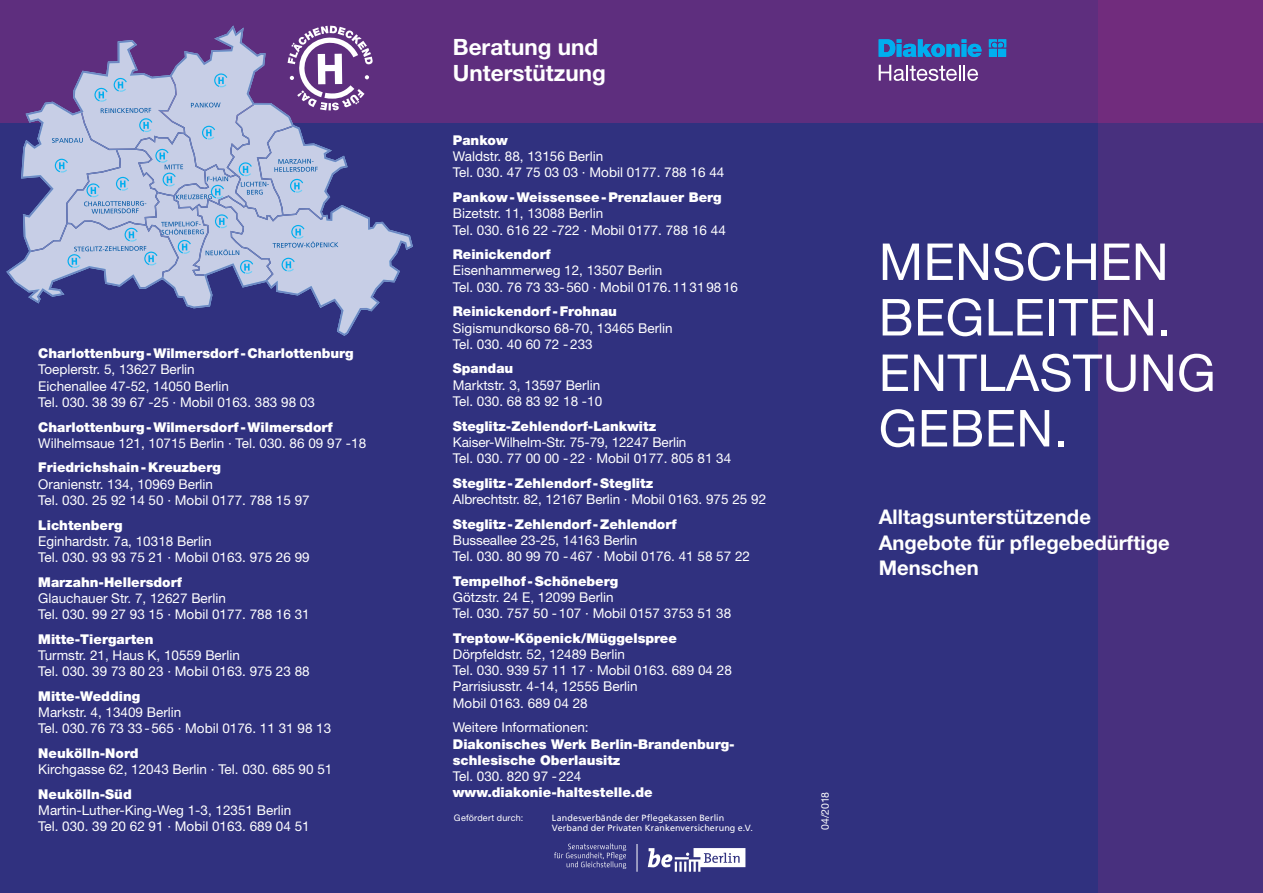
<style>
.page{position:relative;width:1263px;height:893px;background:#fff}
.page>*{position:absolute;margin:0;border:0;box-sizing:border-box;transform-origin:0 0}
.t1{font:51px/55.5px "Helvetica Neue LT Pro";letter-spacing:.01em;color:#fff}
.t2{font:700 22.5px/25px "Helvetica Neue LT Pro";color:#fff}
.t3{font:700 20.25px/25.5px "Helvetica Neue LT";color:#fff}
.t4{font:13.5px/16.2px "Helvetica Neue LT";color:#fff}
.t5{font:900 13.5px/16.2px "Helvetica Neue LT";color:#fff}
.t6{font:10.5px "Helvetica Neue LT";color:#fff}
.t7{font:9px/10.5px "Frutiger";letter-spacing:.015em;color:#fff}
.t8{font:9px "Helvetica Neue LT";letter-spacing:.02em;color:#fff}
</style>
<div class="page">
<div style="left:0;top:96px;width:1183px;height:797px;background:#30317f"></div>
<div style="left:0;top:0;width:1103px;height:122px;background:#5e2e7e"></div>
<svg style="left:879px;top:65px;width:99px;height:16px"></svg>
<svg style="left:879px;top:39px;width:127px;height:18px"></svg>
<div style="left:989px;top:49px;width:8px;height:8px;background:#00aeef"></div>
<div style="left:998px;top:49px;width:8px;height:8px;background:#00aeef"></div>
<svg style="left:6px;top:26px;width:407px;height:310px"></svg>
<svg style="left:94px;top:78px;width:33px;height:24px"></svg>
<svg style="left:214px;top:73px;width:13px;height:14px"></svg>
<svg style="left:202px;top:125px;width:13px;height:15px"></svg>
<svg style="left:191px;top:103px;width:30px;height:5px"></svg>
<svg style="left:101px;top:108px;width:51px;height:24px"></svg>
<svg style="left:52px;top:138px;width:31px;height:5px"></svg>
<svg style="left:636px;top:844px;width:1px;height:28px"></svg>
<svg style="left:554px;top:843px;width:72px;height:26px"></svg>
<svg style="left:648px;top:848px;width:97px;height:24px"></svg>
<svg style="left:55px;top:149px;width:283px;height:125px;background:#b3c1df"></svg>
<div style="left:1098px;top:82px;width:165px;height:811px;background:#48307e"></div>
<div style="left:1098px;top:0;width:165px;height:122px;background:#712c7d"></div>
<p class="t5" style="left:38px;top:345px;width:317px">Charlottenburg-Wilmersdorf -Charlottenburg</p>
<p class="t4" style="left:38px;top:361px;width:278px">Toeplerstr. 5, 13627 Berlin<br>Eichenallee 47-52, 14050 Berlin<br>Tel. 030. 38 39 67 -25 · Mobil 0163. 383 98 03</p>
<p class="t5" style="left:38px;top:419px;width:296px">Charlottenburg-Wilmersdorf -Wilmersdorf</p>
<p class="t4" style="left:38px;top:435px;width:329px">Wilhelmsaue 121, 10715 Berlin · Tel. 030. 86 09 97 -18</p>
<p class="t5" style="left:38px;top:459px;width:184px">Friedrichshain-Kreuzberg</p>
<p class="t4" style="left:38px;top:476px;width:273px">Oranienstr. 134, 10969 Berlin<br>Tel. 030. 25 92 14 50 · Mobil 0177. 788 15 97</p>
<p class="t5" style="left:38px;top:517px;width:86px">Lichtenberg</p>
<p class="t4" style="left:38px;top:533px;width:273px">Eginhardstr. 7a, 10318 Berlin<br>Tel. 030. 93 93 75 21 · Mobil 0163. 975 26 99</p>
<p class="t5" style="left:38px;top:574px;width:145px">Marzahn-Hellersdorf</p>
<p class="t4" style="left:38px;top:590px;width:273px">Glauchauer Str. 7, 12627 Berlin<br>Tel. 030. 99 27 93 15 · Mobil 0177. 788 16 31</p>
<p class="t5" style="left:38px;top:631px;width:117px">Mitte-Tiergarten</p>
<p class="t4" style="left:38px;top:647px;width:273px">Turmstr. 21, Haus K, 10559 Berlin<br>Tel. 030. 39 73 80 23 · Mobil 0163. 975 23 88</p>
<p class="t5" style="left:38px;top:688px;width:103px">Mitte-Wedding</p>
<p class="t4" style="left:38px;top:704px;width:295px">Markstr. 4, 13409 Berlin<br>Tel. 030.76 73 33-565 · Mobil 0176. 11 31 98 13</p>
<p class="t5" style="left:38px;top:745px;width:102px">Neukölln-Nord</p>
<p class="t4" style="left:38px;top:761px;width:296px">Kirchgasse 62, 12043 Berlin · Tel. 030. 685 90 51</p>
<p class="t5" style="left:38px;top:786px;width:95px">Neukölln-Süd</p>
<p class="t4" style="left:38px;top:802px;width:273px">Martin-Luther-King-Weg 1-3, 12351 Berlin<br>Tel. 030. 39 20 62 91 · Mobil 0163. 689 04 51</p>
<h2 class="t2" style="left:453px;top:34px;width:154px">Beratung und<br>Unterstützung</h2>
<p class="t5" style="left:453px;top:132px;width:56px">Pankow</p>
<p class="t4" style="left:453px;top:148px;width:273px">Waldstr. 88, 13156 Berlin<br>Tel. 030. 47 75 03 03 · Mobil 0177. 788 16 44</p>
<p class="t5" style="left:453px;top:189px;width:270px">Pankow-Weissensee-Prenzlauer Berg</p>
<p class="t4" style="left:453px;top:205px;width:274px">Bizetstr. 11, 13088 Berlin<br>Tel. 030. 616 22 -722 · Mobil 0177. 788 16 44</p>
<p class="t5" style="left:453px;top:246px;width:100px">Reinickendorf</p>
<p class="t4" style="left:453px;top:262px;width:287px">Eisenhammerweg 12, 13507 Berlin<br>Tel. 030. 76 73 33-560 · Mobil 0176.11319816</p>
<p class="t5" style="left:453px;top:303px;width:166px">Reinickendorf -Frohnau</p>
<p class="t4" style="left:453px;top:319px;width:221px">Sigismundkorso 68-70, 13465 Berlin<br>Tel. 030. 40 60 72 -233</p>
<p class="t5" style="left:453px;top:360px;width:62px">Spandau</p>
<p class="t4" style="left:453px;top:377px;width:151px">Marktstr. 3, 13597 Berlin<br>Tel. 030. 68 83 92 18 -10</p>
<p class="t5" style="left:453px;top:418px;width:205px">Steglitz-Zehlendorf-Lankwitz</p>
<p class="t4" style="left:453px;top:434px;width:280px">Kaiser-Wilhelm-Str. 75-79, 12247 Berlin<br>Tel. 030. 77 00 00 -22 · Mobil 0177. 805 81 34</p>
<p class="t5" style="left:453px;top:475px;width:202px">Steglitz-Zehlendorf -Steglitz</p>
<p class="t4" style="left:453px;top:491px;width:315px">Albrechtstr. 82, 12167 Berlin · Mobil 0163. 975 25 92</p>
<p class="t5" style="left:453px;top:516px;width:225px">Steglitz-Zehlendorf -Zehlendorf</p>
<p class="t4" style="left:453px;top:532px;width:299px">Busseallee 23-25, 14163 Berlin<br>Tel. 030. 80 99 70 -467 · Mobil 0176. 41 58 57 22</p>
<p class="t5" style="left:453px;top:573px;width:167px">Tempelhof -Schöneberg</p>
<p class="t4" style="left:453px;top:589px;width:280px">Götzstr. 24 E, 12099 Berlin<br>Tel. 030. 757 50 -107 · Mobil 0157 3753 51 38</p>
<p class="t5" style="left:453px;top:630px;width:226px">Treptow-Köpenick/Müggelspree</p>
<p class="t4" style="left:453px;top:646px;width:280px">Dörpfeldstr. 52, 12489 Berlin<br>Tel. 030. 939 57 11 17 · Mobil 0163. 689 04 28<br>Parrisiusstr. 4-14, 12555 Berlin<br>Mobil 0163. 689 04 28</p>
<p class="t4" style="left:453px;top:719px;width:137px">Weitere Informationen:</p>
<p class="t5" style="left:453px;top:735px;width:283px">Diakonisches Werk Berlin-Brandenburg&shy;schlesische Oberlausitz</p>
<p class="t4" style="left:453px;top:768px;width:130px">Tel. 030. 820 97 -224</p>
<p class="t5" style="left:453px;top:784px;width:201px">www.diakonie-haltestelle.de</p>
<p class="t6" style="left:819px;top:830px;width:40px;rotate:-90deg">04/2018</p>
<p class="t8" style="left:454px;top:812px;width:71px">Gefördert durch:</p>
<p class="t7" style="left:552px;top:812px;width:203px">Landesverbände der Pflegekassen Berlin<br>Verband der Privaten Krankenversicherung e.V.</p>
<h1 class="t1" style="left:879px;top:233px;width:339px">MENSCHEN<br>BEGLEITEN.<br>ENTLASTUNG<br>GEBEN.</h1>
<h3 class="t3" style="left:879px;top:504px;width:292px">Alltagsunterstützende<br>Angebote für pflegebedürftige<br>Menschen</h3>
</div>
